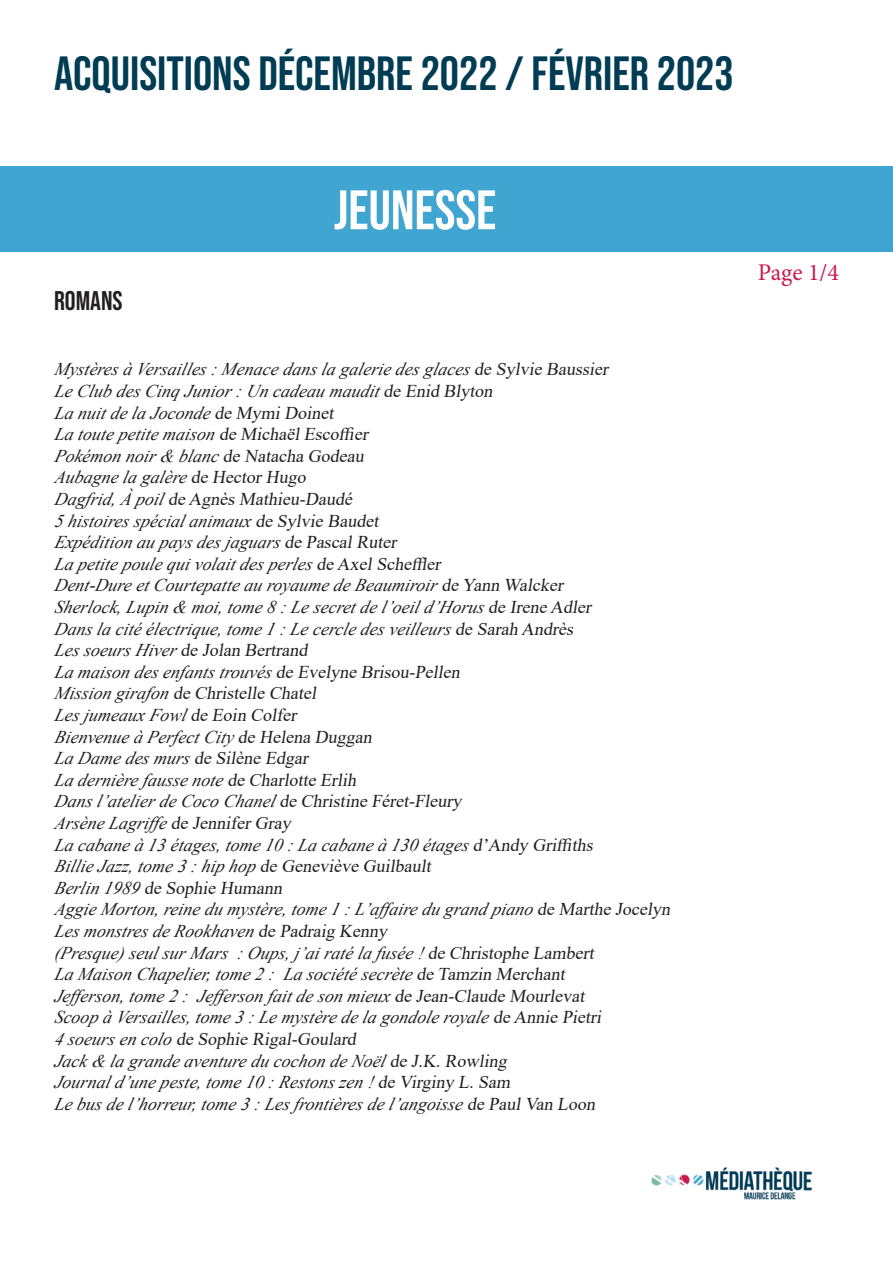
<style>
.page{position:relative;width:893px;height:1263px;background:#fff}
.page>*{position:absolute;margin:0;border:0;box-sizing:border-box;transform-origin:0 0}
.t1{font:55.5px "Bebas Neue";color:#fff}
.t2{font:48px "Bebas Neue";color:#003c54}
.t3{font:27px "Bebas Neue";color:#231f20}
.t4{font:24px "Minion Pro";color:#ca1950}
.t5{font:italic 18px "Times New Roman";color:#231f20}
.t6{font:italic 18px "Times New Roman";color:#231f20}
.s1{font-style:inherit}
</style>
<div class="page">
<div style="left:0;top:166px;width:893px;height:85px;background:#40a5d1"></div>
<img style="left:651px;top:1167px;width:161px;height:33px">
<h2 class="t2" style="left:54px;top:46px;width:681px">ACQUISITIONS DÉCEMBRE 2022 / FÉVRIER 2023</h2>
<p class="t3" style="left:54px;top:286px;width:70px">ROMANS</p>
<h1 class="t1" style="left:334px;top:179px;width:164px">JEUNESSE</h1>
<p class="t5" style="left:54px;top:357px;width:560px">Mystèresà Versailles :Menace dansla galerie desglaces<span class="s1">de Sylvie Baussier</span></p>
<p class="t5" style="left:54px;top:378px;width:444px">Le Club desCinq Junior :Un cadeau maudit<span class="s1">de Enid Blyton</span></p>
<p class="t5" style="left:54px;top:400px;width:285px">La nuitde la Joconde <span class="s1">de MymiDoinet</span></p>
<p class="t5" style="left:54px;top:422px;width:320px">La toute petite maison <span class="s1">de MichaëlEscoffier</span></p>
<p class="t5" style="left:54px;top:443px;width:315px">Pokémon noir&amp; blanc <span class="s1">de Natacha Godeau</span></p>
<p class="t5" style="left:54px;top:465px;width:257px">A ubagne la galère <span class="s1">de HectorHugo</span></p>
<p class="t6" style="left:54px;top:486px;width:303px"><span class="s1">Dagfrid,À p oil</span>de AgnèsMathieu-Daudé</p>
<p class="t5" style="left:54px;top:508px;width:330px">5 histoiressp écialanimaux <span class="s1">de Sylvie Baudet</span></p>
<p class="t5" style="left:54px;top:530px;width:348px">Exp édition au p aysdesjaguars<span class="s1">de PascalRuter</span></p>
<p class="t5" style="left:54px;top:551px;width:392px">La petite poule quivolaitdesperles<span class="s1">de AxelScheffler</span></p>
<p class="t5" style="left:54px;top:573px;width:514px">Dent-Dure etCourtepatte au royaume de Beaumiroir<span class="s1">de Yann Walcker</span></p>
<p class="t5" style="left:54px;top:594px;width:543px">Sherlock,Lup in &amp; moi,tome 8 :Le secretde l’oeild’Horus<span class="s1">de Irene Adler</span></p>
<p class="t5" style="left:54px;top:616px;width:525px">Dansla cité électrique,tome 1 :Le cercle desveilleurs<span class="s1">de Sarah Andrès</span></p>
<p class="t6" style="left:54px;top:637px;width:259px"><span class="s1">LessoeursHiver</span>de Jolan Bertrand</p>
<p class="t5" style="left:54px;top:659px;width:411px">La maison desenfantstrouvés<span class="s1">de Evelyne Brisou-Pellen</span></p>
<p class="t6" style="left:54px;top:681px;width:267px"><span class="s1">Mission girafon</span> de Christelle Chatel</p>
<p class="t5" style="left:54px;top:702px;width:248px">Lesjumeaux Fowl<span class="s1">de Eoin Colfer</span></p>
<p class="t5" style="left:54px;top:724px;width:323px">Bienvenue à PerfectCity <span class="s1">de Helena Duggan</span></p>
<p class="t5" style="left:54px;top:746px;width:259px">La Dame desmurs<span class="s1">de Silène Edgar</span></p>
<p class="t5" style="left:54px;top:767px;width:308px">La dernière fausse note <span class="s1">de Charlotte Erlih</span></p>
<p class="t5" style="left:54px;top:789px;width:413px">Dansl’atelierde Coco Chanel<span class="s1">de Christine Féret-Fleury</span></p>
<p class="t5" style="left:54px;top:810px;width:242px">A rsène Lagriffe <span class="s1">de JenniferGray</span></p>
<p class="t5" style="left:54px;top:832px;width:544px">La cabane à 13 étages,tome 10 :La cabane à 130 étages<span class="s1">d’Andy Griffiths</span></p>
<p class="t5" style="left:54px;top:854px;width:382px">Billie Jazz,tome 3 :hip hop <span class="s1">de Geneviève Guilbault</span></p>
<p class="t6" style="left:54px;top:875px;width:233px"><span class="s1">Berlin 1989</span> de Sophie Humann</p>
<p class="t5" style="left:54px;top:897px;width:622px">Aggie Morton,reine du mystère,tome 1 :L’affaire du grand p iano <span class="s1">de Marthe Jocelyn</span></p>
<p class="t5" style="left:54px;top:918px;width:339px">Lesmonstresde Rookhaven <span class="s1">de Padraig Kenny</span></p>
<p class="t5" style="left:54px;top:940px;width:545px">(Presque) seulsurMars :Oups,j ’airaté la fusée !<span class="s1">de Christophe Lambert</span></p>
<p class="t5" style="left:54px;top:962px;width:516px">La Maison Chap elier,tome 2 : La société secrète <span class="s1">de Tamzin Merchant</span></p>
<p class="t5" style="left:54px;top:983px;width:536px">Jefferson,tome 2 : Jefferson faitde son mieux <span class="s1">de Jean-Claude Mourlevat</span></p>
<p class="t5" style="left:54px;top:1005px;width:552px">Scoop à Versailles,tome 3 :Le mystère de la gondole royale <span class="s1">de Annie Pietri</span></p>
<p class="t6" style="left:54px;top:1026px;width:307px"><span class="s1">4 soeursen colo</span> de Sophie Rigal-Goulard</p>
<p class="t5" style="left:54px;top:1048px;width:458px">Jack &amp; la grande aventure du cochon de Noël<span class="s1">de J.K.Rowling</span></p>
<p class="t5" style="left:54px;top:1070px;width:462px">Journald’une peste,tome 10 :Restonszen !<span class="s1">de Virginy L.Sam</span></p>
<p class="t5" style="left:54px;top:1091px;width:546px">Le busde l’horreur,tome 3 :Lesfrontièresde l’angoisse <span class="s1">de PaulVan Loon</span></p>
<p class="t4" style="left:758px;top:256px;width:83px">Page 1/4</p>
</div>
